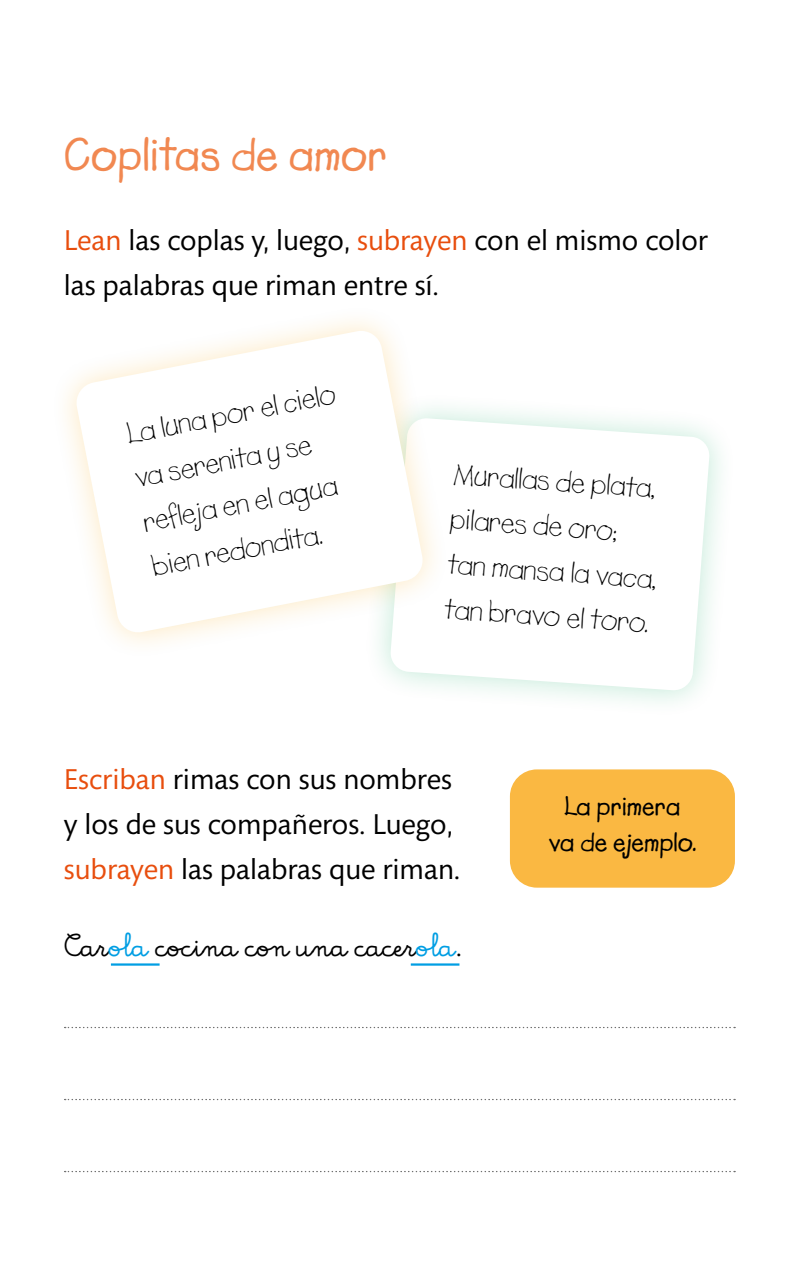
<style>
.page{position:relative;width:798px;height:1276px;background:#fff}
.page>*{position:absolute;margin:0;border:0;box-sizing:border-box;transform-origin:0 0}
.titulos{font:47.25px "Lemonade ICG Bold";color:#f18851}
.consigna{font:33.75px "La Senio Kp";color:#000}
.consigna-2{font:29.25px/45px "Mundo Sans Std";color:#000}
.consigna-3{font:29.25px "Lemonade ICG";color:#000}
.titulos-2{font:27px "Lemonade ICG Bold";color:#000}
.s1{color:#e84e0e}
.s2{color:#009ee3}
</style>
<div class="page">
<div style="left:509px;top:769px;width:225px;height:118px;background:#fab842;border-radius:27px"></div>
<hr style="left:62px;top:1025px;width:675px;height:3px;background:#000;opacity:.3">
<hr style="left:62px;top:1097px;width:675px;height:3px;background:#000;opacity:.3">
<hr style="left:62px;top:1169px;width:675px;height:3px;background:#000;opacity:.3">
<div style="left:363px;top:390px;width:373px;height:328px;background:#00a75c;opacity:.25"></div>
<svg style="left:390px;top:417px;width:319px;height:274px"></svg>
<div style="left:50px;top:304px;width:399px;height:355px;background:#fff"></div>
<svg style="left:75px;top:329px;width:349px;height:305px"></svg>
<hr style="left:111px;top:963px;width:48px;height:2px;background:#009ee3">
<hr style="left:410px;top:963px;width:49px;height:2px;background:#009ee3">
<p class="titulos" style="left:64px;top:126px;width:324px">Coplitas de amor</p>
<p class="consigna-2" style="left:64px;top:218px;width:645px"><span class="s1">Lean</span> las coplas y, luego, <span class="s1">subrayen</span> con el mismo color las palabras que riman entre sí.</p>
<p class="consigna-3" style="left:123px;top:415px;width:214px;rotate:-11deg">La luna por el cielo</p>
<p class="consigna-3" style="left:131px;top:459px;width:181px;rotate:-11deg">va serenita y se</p>
<p class="consigna-3" style="left:140px;top:504px;width:198px;rotate:-11deg">refleja en el agua</p>
<p class="consigna-3" style="left:149px;top:548px;width:174px;rotate:-11deg">bien redondita.</p>
<p class="consigna-3" style="left:455px;top:455px;width:204px;rotate:4deg">Murallas de plata,</p>
<p class="consigna-3" style="left:452px;top:500px;width:168px;rotate:4deg">pilares de oro;</p>
<p class="consigna-3" style="left:448px;top:545px;width:211px;rotate:4deg">tan mansa la vaca,</p>
<p class="consigna-3" style="left:445px;top:590px;width:206px;rotate:4deg">tan bravo el toro.</p>
<p class="consigna-2" style="left:64px;top:757px;width:398px"><span class="s1">Escriban</span> rimas con sus nombres y los de sus compañeros. Luego, <span class="s1">subrayen</span> las palabras que riman.</p>
<p class="consigna" style="left:64px;top:927px;width:399px">Car<span class="s2">ola</span> cocina con una cacer<span class="s2">ola</span>.</p>
<p class="titulos-2" style="left:564px;top:790px;width:118px">La primera</p>
<p class="titulos-2" style="left:548px;top:826px;width:149px">va de ejemplo.</p>
</div>
